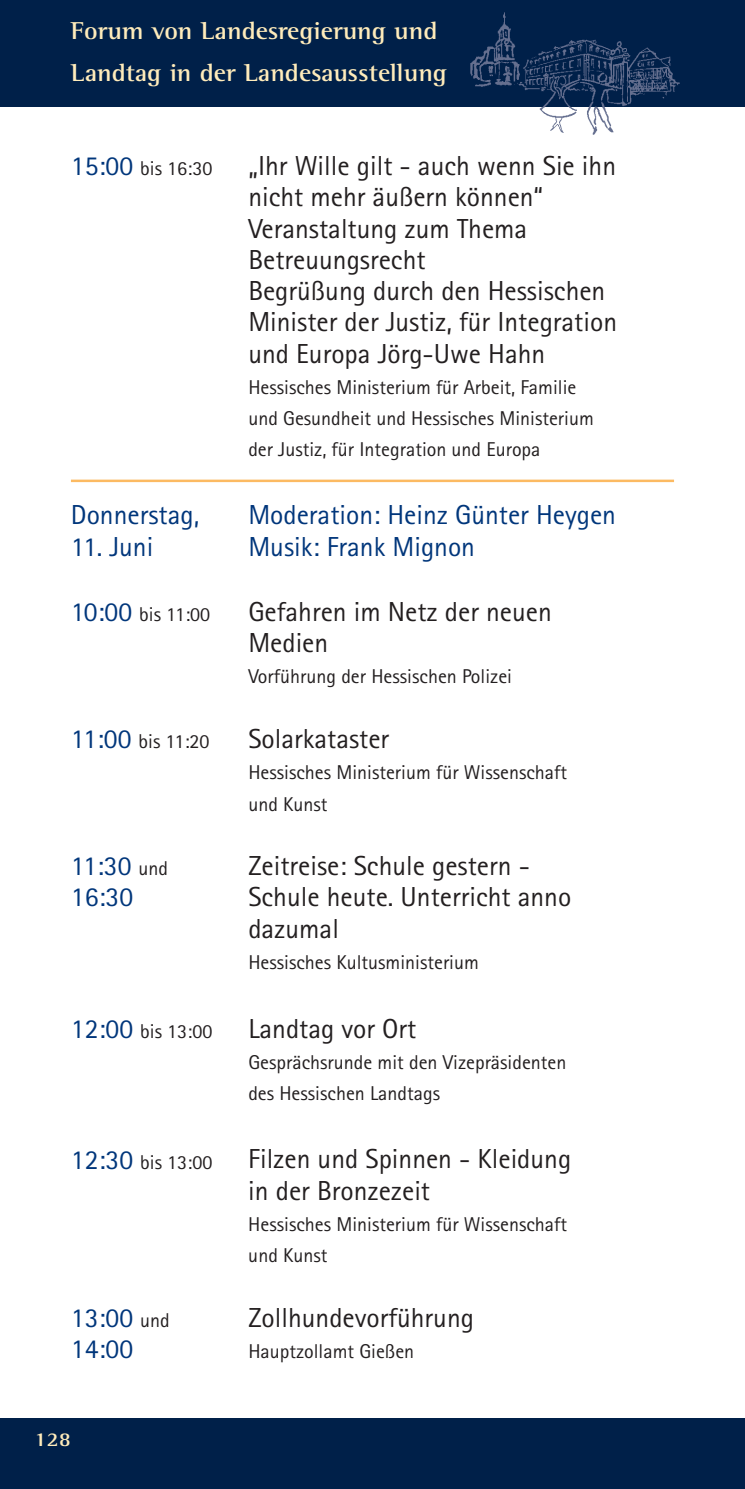
<style>
.page{position:relative;width:745px;height:1489px;background:#fff}
.page>*{position:absolute;margin:0;border:0;box-sizing:border-box;transform-origin:0 0}
.t1{font:27.5px/31.2px "Rotis Sans Serif";color:#231f20}
.t2{font:27.5px/31.2px "Rotis Sans Serif";color:#00367b}
.t3{font:700 25px/42.5px "Rotis Semi Serif";color:#ffecbb;scale:1.05 1}
.t4{font:20px/31.2px "Rotis Sans Serif";color:#231f20}
.t5{font:700 20px "Rotis Semi Serif";color:#ffecbb;scale:1.1 1}
.s1{font-size:27.5px;color:#00367b}
.s2{font-size:20px;color:#231f20}
</style>
<div class="page">
<div style="left:0;top:0;width:744px;height:106px;background:#002049"></div>
<div style="left:0;top:1417px;width:744px;height:71px;background:#002049"></div>
<img style="left:438px;top:12px;width:254px;height:123px">
<hr style="left:71px;top:479px;width:602px;height:3px;background:#fcba62">
<p class="t3" style="left:71px;top:11px;width:359px">Forum von Landesregierung und<br>Landtag in der Landesausstellung</p>
<p class="t4" style="left:71px;top:155px;width:143px"><span class="s1">15:00</span> bis 16:30</p>
<h1 class="t1" style="left:248px;top:153px;width:370px">„Ihr Wille gilt - auch wenn Sie ihn nicht mehr äußern können“<br>Veranstaltung zum Thema<br>Betreuungsrecht<br>Begrüßung durch den Hessischen<br>Minister der Justiz, für Integration und Europa Jörg-Uwe Hahn</h1>
<p class="t4" style="left:248px;top:373px;width:347px">Hessisches Ministerium für Arbeit, Familie und Gesundheit und Hessisches Ministerium der Justiz, für Integration und Europa</p>
<h1 class="t2" style="left:71px;top:502px;width:130px">Donnerstag,</h1>
<h1 class="t2" style="left:71px;top:533px;width:84px">11. Juni</h1>
<h1 class="t2" style="left:248px;top:502px;width:369px">Moderation: Heinz Günter Heygen<br>Musik: Frank Mignon</h1>
<p class="t4" style="left:71px;top:601px;width:141px"><span class="s1">10:00</span> bis 11:00</p>
<h1 class="t1" style="left:248px;top:598px;width:305px">Gefahren im Netz der neuen<br>Medien</h1>
<p class="t4" style="left:248px;top:663px;width:265px">Vorführung der Hessischen Polizei</p>
<p class="t4" style="left:71px;top:728px;width:140px"><span class="s1">11:00</span> bis 11:20</p>
<h1 class="t1" style="left:248px;top:725px;width:142px">Solarkataster</h1>
<p class="t4" style="left:248px;top:758px;width:320px">Hessisches Ministerium für Wissenschaft und Kunst</p>
<h1 class="t2" style="left:71px;top:852px;width:99px">11:30 <span class="s2">und<br></span>16:30</h1>
<p class="t4" style="left:71px;top:1017px;width:143px"><span class="s1">12:00</span> bis 13:00</p>
<h1 class="t1" style="left:248px;top:852px;width:324px">Zeitreise: Schule gestern -<br>Schule heute. Unterricht anno dazumal</h1>
<p class="t4" style="left:248px;top:948px;width:232px">Hessisches Kultusministerium</p>
<h1 class="t1" style="left:248px;top:1015px;width:169px">Landtag vor Ort</h1>
<p class="t4" style="left:248px;top:1048px;width:319px">Gesprächsrunde mit den Vizepräsidenten des Hessischen Landtags</p>
<p class="t4" style="left:71px;top:1148px;width:143px"><span class="s1">12:30</span> bis 13:00</p>
<h1 class="t1" style="left:248px;top:1145px;width:324px">Filzen und Spinnen - Kleidung in der Bronzezeit</h1>
<p class="t4" style="left:248px;top:1210px;width:320px">Hessisches Ministerium für Wissenschaft und Kunst</p>
<h1 class="t2" style="left:71px;top:1304px;width:100px">13:00 <span class="s2">und<br></span>14:00</h1>
<p class="t5" style="left:34px;top:1432px;width:35px">128</p>
<h1 class="t1" style="left:248px;top:1304px;width:227px">Zollhundevorführung</h1>
<p class="t4" style="left:248px;top:1337px;width:167px">Hauptzollamt Gießen</p>
</div>
